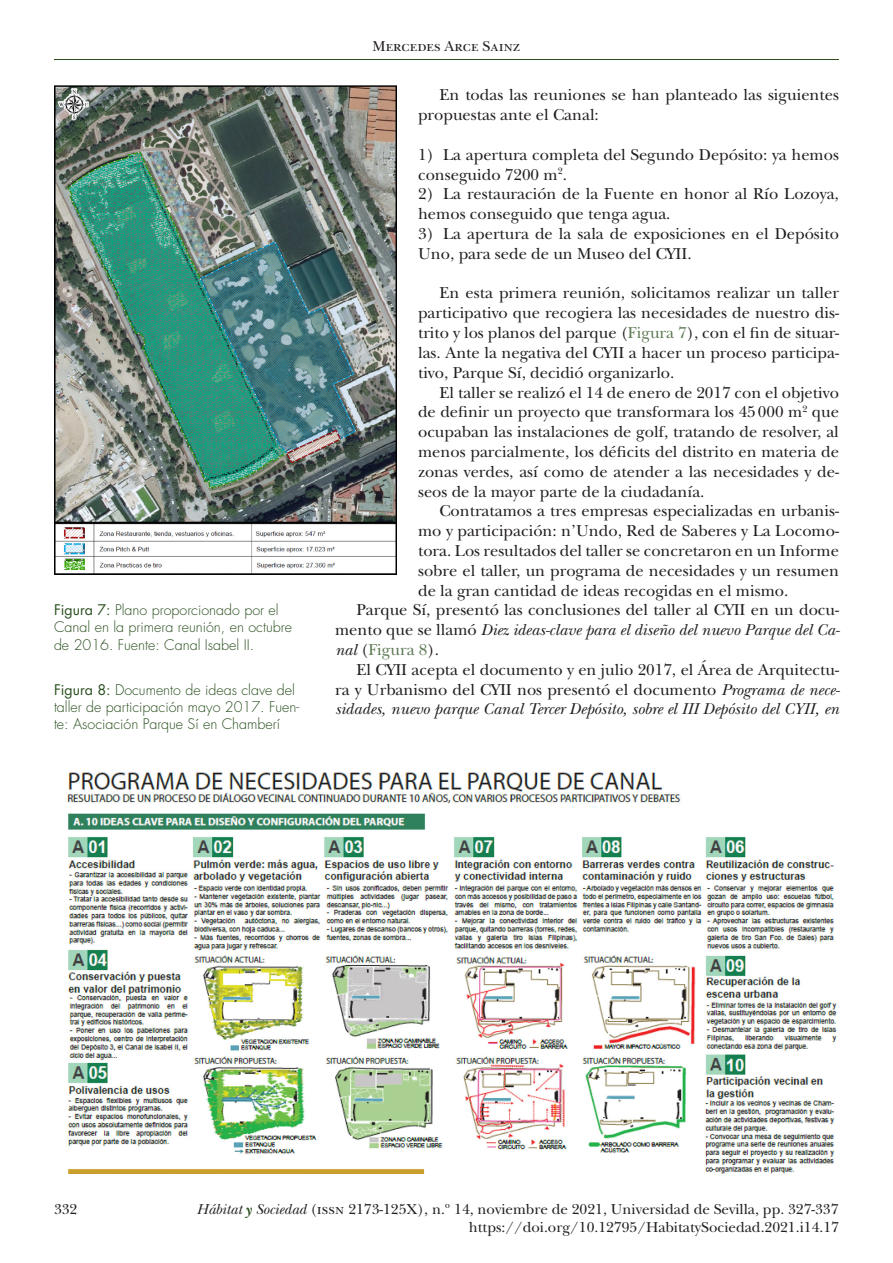
<style>
.page{position:relative;width:893px;height:1263px;background:#fff}
.page>*{position:absolute;margin:0;border:0;box-sizing:border-box;transform-origin:0 0}
.TXT_normal{font:16.5px/19.8px "New Baskerville Std";color:#231f20;text-align:justify}
.t1{font:15px/18px "New Baskerville Std";color:#231f20;text-align:right}
.TXT_PIEFOTO{font:300 14.25px/17.1px "Futura Std";color:#294f1e}
.s1{font-weight:400}
.s2{color:#5f7b56}
.s3{font-style:italic}
.s4{font-weight:700;font-style:italic;color:#294f1e}
</style>
<div class="page">
<hr style="left:54px;top:59px;width:785px;height:1px;background:#294f1e">
<img style="left:54px;top:85px;width:343px;height:489px">
<img style="left:67px;top:772px;width:770px;height:402px">
<p class="TXT_PIEFOTO" style="left:54px;top:602px;width:239px"><span class="s1">Figura 7:</span> Plano proporcionado por el<br>Canal en la primera reunión, en octubre de 2016. Fuente: Canal Isabel II.</p>
<p class="TXT_PIEFOTO" style="left:54px;top:681px;width:247px"><span class="s1">Figura 8:</span> Documento de ideas clave del taller de participación mayo 2017. Fuen&shy;te: Asociación Parque Sí en Chamberí</p>
<p class="t1" style="left:373px;top:37px;width:149px">Mercedes Arce Sainz</p>
<p class="TXT_normal" style="left:418px;top:85px;width:422px;text-indent:21px">En todas las reuniones se han planteado las siguientes propuestas ante el Canal:</p>
<p class="TXT_normal" style="left:418px;top:145px;width:422px">1) La apertura completa del Segundo Depósito: ya hemos conseguido 7200 m<sup>2</sup>.</p>
<p class="TXT_normal" style="left:418px;top:184px;width:422px">2) La restauración de la Fuente en honor al Río Lozoya, hemos conseguido que tenga agua.</p>
<p class="TXT_normal" style="left:418px;top:224px;width:422px">3) La apertura de la sala de exposiciones en el Depósito<br>Uno, para sede de un Museo del CYII.</p>
<p class="TXT_normal" style="left:418px;top:283px;width:422px;text-indent:21px">En esta primera reunión, solicitamos realizar un taller participativo que recogiera las necesidades de nuestro dis&shy;trito y los planos del parque (<span class="s2">Figura 7</span>), con el fin de situar&shy;las. Ante la negativa del CYII a hacer un proceso participa&shy;tivo, Parque Sí, decidió organizarlo.</p>
<p class="TXT_normal" style="left:418px;top:382px;width:422px;text-indent:21px">El taller se realizó el 14 de enero de 2017 con el objetivo de definir un proyecto que transformara los 45000 m<sup>2</sup> que ocupaban las instalaciones de golf, tratando de resolver, al menos parcialmente, los déficits del distrito en materia de zonas verdes, así como de atender a las necesidades y de&shy;seos de la mayor parte de la ciudadanía.</p>
<p class="TXT_normal" style="left:418px;top:501px;width:422px;text-indent:21px">Contratamos a tres empresas especializadas en urbanis&shy;mo y participación: n’Undo, Red de Saberes y La Locomo&shy;tora. Los resultados del taller se concretaron en un Informe sobre el taller, un programa de necesidades y un resumen de la gran cantidad de ideas recogidas en el mismo.</p>
<p class="TXT_normal" style="left:335px;top:600px;width:506px;text-indent:21px">Parque Sí, presentó las conclusiones del taller al CYII en un docu&shy;mento que se llamó <span class="s3">Diez ideas-clave para el diseño del nuevo Parque del Ca&shy;nal</span> (<span class="s2">Figura 8</span>).</p>
<p class="TXT_normal" style="left:335px;top:660px;width:506px;text-indent:21px">El CYII acepta el documento y en julio 2017, el Área de Arquitectu&shy;ra y Urbanismo del CYII nos presentó el documento <span class="s3">Programa de nece&shy;sidades, nuevo parque Canal Tercer Depósito, sobre el III Depósito del CYII, en</span></p>
<p class="t1" style="left:54px;top:1201px;width:25px">332</p>
<p class="t1" style="left:196px;top:1201px;width:644px"><span class="s3">Hábitat</span> <span class="s4">y</span> <span class="s3">Sociedad</span> (issn 2173-125X), n.º 14, noviembre de 2021, Universidad de Sevilla, pp. 327-337 https://doi.org/10.12795/HabitatySociedad.2021.i14.17</p>
</div>
